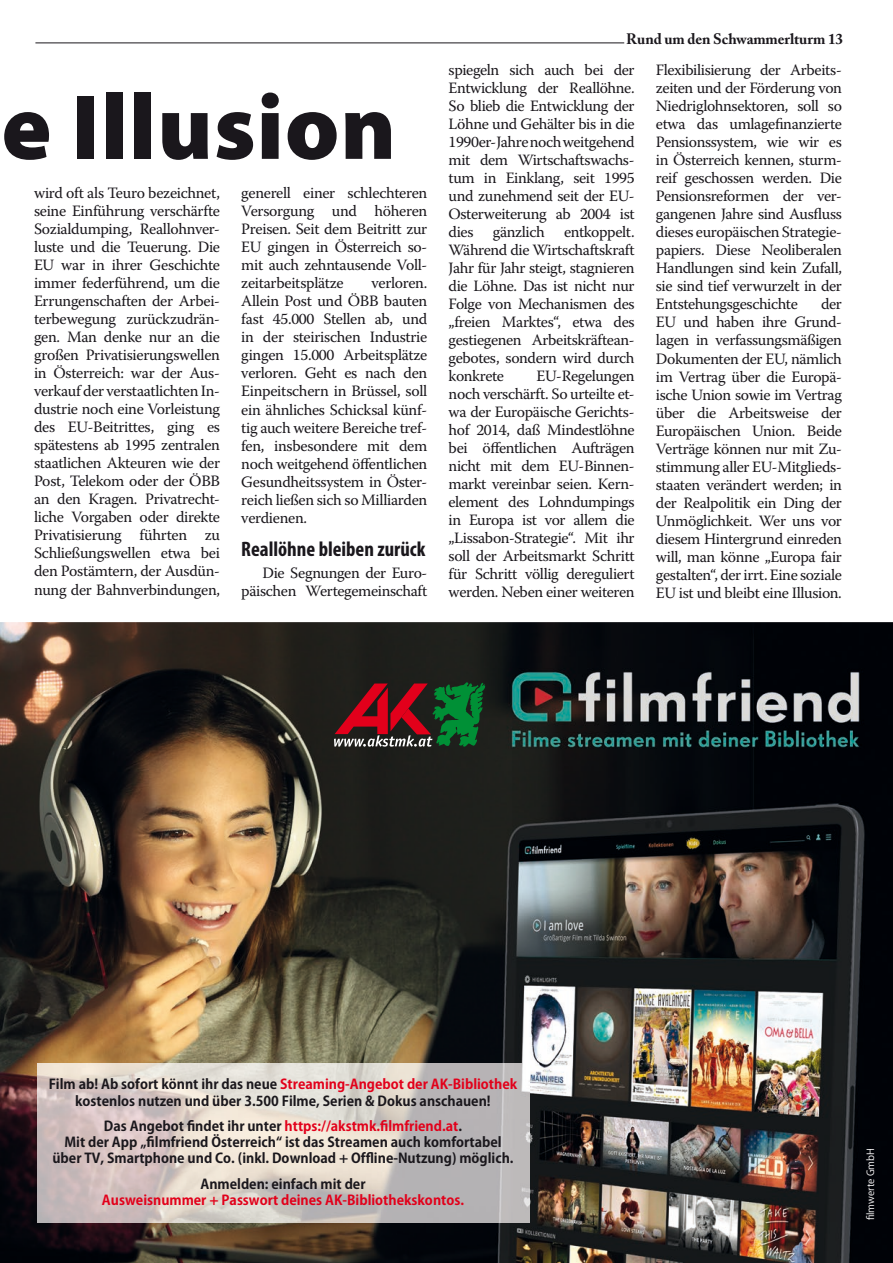
<style>
.page{position:relative;width:893px;height:1263px;background:#fff}
.page>*{position:absolute;margin:0;border:0;box-sizing:border-box;transform-origin:0 0}
.t1{font:900 93px "Myriad Pro";letter-spacing:.01em;color:#1a171c}
.t2{font:700 condensed 21px "Myriad Pro";color:#1a171c}
.t3{font:15.75px/18px "Warnock Pro";letter-spacing:-.025em;color:#1a171c;text-align:justify}
.t4{font:700 15px "Adobe Caslon Pro";letter-spacing:-.01em;color:#1a171c}
.t5{font:700 13.5px/16.2px "Koz Go Std";color:#1a171c;text-align:center}
.t6{font:700 13.5px "Koz Go Std";color:#e2001a}
.t7{font:9.75px "Koz Go Pro";color:#fff}
.s1{color:#e2001a}
</style>
<div class="page">
<hr style="left:35px;top:43px;width:589px;height:1px;background:#1a171c">
<img style="left:0;top:622px;width:893px;height:641px">
<svg style="left:334px;top:682px;width:151px;height:65px;background:#4b3829"></svg>
<img style="left:37px;top:1063px;width:493px;height:159px">
<svg style="left:8px;top:622px;width:232px;height:1px"></svg>
<svg style="left:650px;top:622px;width:233px;height:1px"></svg>
<h1 class="t1" style="left:1px;top:65px;width:396px">e Illusion</h1>
<p class="t3" style="left:34px;top:184px;width:188px">wird oft als Teuro bezeichnet, seine Einführung verschärfte Sozialdumping, Reallohnver&shy;luste und die Teuerung. Die EU war in ihrer Geschichte immer federführend, um die Errungenschaften der Arbei&shy;terbewegung zurückzudrän&shy;gen. Man denke nur an die großen Privatisierungswellen in Österreich: war der Aus&shy;verkauf der verstaatlichten In&shy;dustrie noch eine Vorleistung des EU-Beitrittes, ging es spätestens ab 1995 zentralen staatlichen Akteuren wie der Post, Telekom oder der ÖBB an den Kragen. Privatrecht&shy;liche Vorgaben oder direkte Privatisierung führten zu Schließungswellen etwa bei den Postämtern, der Ausdün&shy;nung der Bahnverbindungen,</p>
<p class="t3" style="left:241px;top:184px;width:188px">generell einer schlechteren Versorgung und höheren Preisen. Seit dem Beitritt zur EU gingen in Österreich so&shy;mit auch zehntausende Voll&shy;zeitarbeitsplätze</p>
<p class="t3" style="left:241px;top:274px;width:188px;text-indent:130px">verloren.<br>Allein Post und ÖBB bauten fast 45.000 Stellen ab, und in der steirischen Industrie gingen 15.000 Arbeitsplätze verloren. Geht es nach den Einpeitschern in Brüssel, soll ein ähnliches Schicksal künf&shy;tig auch weitere Bereiche tref&shy;fen, insbesondere mit dem noch weitgehend öffentlichen Gesundheitssystem in Öster&shy;reich ließen sich so Milliarden verdienen.</p>
<h2 class="t2" style="left:241px;top:536px;width:186px">Reallöhne bleiben zurück</h2>
<p class="t3" style="left:241px;top:564px;width:188px;text-align:right">Die Segnungen der Euro&shy;päischen Wertegemeinschaft</p>
<p class="t4" style="left:626px;top:30px;width:218px">Rund um den Schwammerlturm 13</p>
<p class="t3" style="left:449px;top:61px;width:188px">spiegeln sich auch bei der Entwicklung der Reallöhne.<br>So blieb die Entwicklung der Löhne und Gehälter bis in die 1990er-Jahre noch weitgehend mit dem Wirtschaftswachs&shy;tum in Einklang, seit 1995 und zunehmend seit der EU-Osterweiterung ab 2004 ist dies gänzlich entkoppelt.<br>Während die Wirtschaftskraft Jahr für Jahr steigt, stagnieren die Löhne. Das ist nicht nur Folge von Mechanismen des „freien Marktes“, etwa des gestiegenen Arbeitskräftean&shy;gebotes, sondern wird durch konkrete</p>
<p class="t3" style="left:449px;top:367px;width:188px;text-indent:88px">EU-Regelungen noch verschärft. So urteilte et&shy;wa der Europäische Gerichts&shy;hof 2014, daß Mindestlöhne bei öffentlichen Aufträgen nicht mit dem EU-Binnen&shy;markt vereinbar seien. Kern&shy;element des Lohndumpings in Europa ist vor allem die „Lissabon-Strategie“. Mit ihr soll der Arbeitsmarkt Schritt für Schritt völlig dereguliert werden. Neben einer weiteren</p>
<p class="t3" style="left:656px;top:61px;width:188px">Flexibilisierung der Arbeits&shy;zeiten und der Förderung von Niedriglohnsektoren, soll so etwa das umlagefinanzierte Pensionssystem, wie wir es in Österreich kennen, sturm&shy;reif geschossen werden. Die Pensionsreformen der ver&shy;gangenen Jahre sind Ausfluss dieses europäischen Strategie&shy;papiers. Diese Neoliberalen Handlungen sind kein Zufall, sie sind tief verwurzelt in der Entstehungsgeschichte</p>
<p class="t3" style="left:656px;top:295px;width:188px;text-indent:165px">der EU und haben ihre Grund&shy;lagen in verfassungsmäßigen Dokumenten der EU, nämlich im Vertrag über die Europä&shy;ische Union sowie im Vertrag über die Arbeitsweise der Europäischen Union. Beide Verträge können nur mit Zu&shy;stimmung aller EU-Mitglieds&shy;staaten verändert werden; in der Realpolitik ein Ding der Unmöglichkeit. Wer uns vor diesem Hintergrund einreden will, man könne „Europa fair gestalten“, der irrt. Eine soziale EU ist und bleibt eine Illusion.</p>
<p class="t5" style="left:49px;top:1077px;width:470px">Film ab! Ab sofort könnt ihr das neue <span class="s1">Streaming-Angebot der AK-Bibliothek </span>kostenlos nutzen und über 3.500 Filme, Serien &amp; Dokus anschauen!</p>
<p class="t5" style="left:52px;top:1119px;width:463px">Das Angebot findet ihr unter <span class="s1">https://akstmk.filmfriend.at</span>.<br>Mit der App „filmfriend Österreich“ ist das Streamen auch komfortabel über TV, Smartphone und Co. (inkl. Download + Offline-Nutzung) möglich.</p>
<p class="t5" style="left:200px;top:1176px;width:167px">Anmelden: einfach mit der</p>
<p class="t6" style="left:102px;top:1191px;width:364px">Ausweisnummer + Passwort deines AK-Bibliothekskontos.</p>
<p class="t7" style="left:864px;top:1220px;width:74px;rotate:-90deg">filmwerte GmbH</p>
</div>
